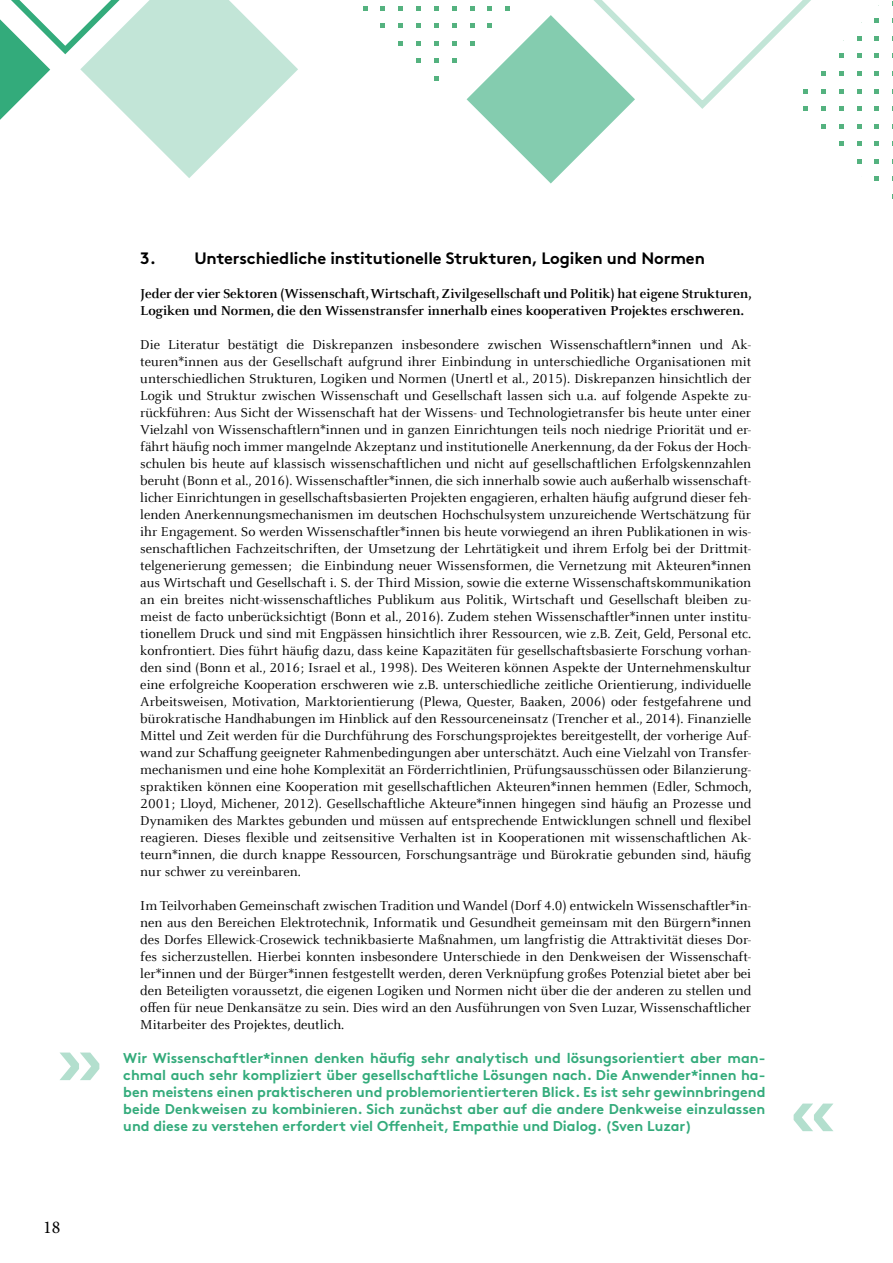
<style>
.page{position:relative;width:893px;height:1263px;background:#fff}
.page>*{position:absolute;margin:0;border:0;box-sizing:border-box;transform-origin:0 0}
.t1{font:18px "Minion Pro";color:#000}
.t2{font:700 16.5px "Brown";letter-spacing:-.005em;color:#000}
.t3{font:14.25px/17px "Celeste Offc Pro";color:#000;text-align:justify}
.t4{font:700 14.25px/17px "Brown";color:#33ab7b;text-align:justify}
.t5{font:700 14.25px/17px "Celeste Offc Pro";color:#000}
</style>
<div class="page">
<svg style="left:363px;top:6px;width:4px;height:4px"></svg>
<svg style="left:381px;top:6px;width:4px;height:4px"></svg>
<svg style="left:381px;top:24px;width:4px;height:4px"></svg>
<svg style="left:399px;top:6px;width:4px;height:4px"></svg>
<svg style="left:399px;top:24px;width:4px;height:4px"></svg>
<svg style="left:399px;top:41px;width:4px;height:4px"></svg>
<svg style="left:416px;top:6px;width:5px;height:4px"></svg>
<svg style="left:416px;top:24px;width:5px;height:4px"></svg>
<svg style="left:416px;top:41px;width:5px;height:4px"></svg>
<svg style="left:416px;top:59px;width:5px;height:4px"></svg>
<svg style="left:434px;top:6px;width:4px;height:4px"></svg>
<svg style="left:434px;top:24px;width:4px;height:4px"></svg>
<svg style="left:434px;top:41px;width:4px;height:4px"></svg>
<svg style="left:434px;top:59px;width:4px;height:4px"></svg>
<svg style="left:434px;top:76px;width:4px;height:5px"></svg>
<svg style="left:452px;top:6px;width:4px;height:4px"></svg>
<svg style="left:452px;top:24px;width:4px;height:4px"></svg>
<svg style="left:452px;top:41px;width:4px;height:4px"></svg>
<svg style="left:452px;top:59px;width:4px;height:4px"></svg>
<svg style="left:821px;top:71px;width:4px;height:5px"></svg>
<svg style="left:821px;top:89px;width:4px;height:4px"></svg>
<svg style="left:821px;top:107px;width:4px;height:4px"></svg>
<svg style="left:821px;top:124px;width:4px;height:4px"></svg>
<svg style="left:839px;top:54px;width:4px;height:4px"></svg>
<svg style="left:839px;top:71px;width:4px;height:5px"></svg>
<svg style="left:839px;top:89px;width:4px;height:4px"></svg>
<svg style="left:839px;top:107px;width:4px;height:4px"></svg>
<svg style="left:839px;top:124px;width:4px;height:4px"></svg>
<svg style="left:839px;top:142px;width:4px;height:4px"></svg>
<svg style="left:857px;top:36px;width:4px;height:4px"></svg>
<svg style="left:857px;top:54px;width:4px;height:4px"></svg>
<svg style="left:857px;top:71px;width:4px;height:5px"></svg>
<svg style="left:857px;top:89px;width:4px;height:4px"></svg>
<svg style="left:857px;top:107px;width:4px;height:4px"></svg>
<svg style="left:857px;top:124px;width:4px;height:4px"></svg>
<svg style="left:857px;top:142px;width:4px;height:4px"></svg>
<svg style="left:857px;top:159px;width:4px;height:4px"></svg>
<svg style="left:875px;top:19px;width:4px;height:4px"></svg>
<svg style="left:875px;top:36px;width:4px;height:4px"></svg>
<svg style="left:875px;top:54px;width:4px;height:4px"></svg>
<svg style="left:875px;top:71px;width:4px;height:5px"></svg>
<svg style="left:875px;top:89px;width:4px;height:4px"></svg>
<svg style="left:875px;top:107px;width:4px;height:4px"></svg>
<svg style="left:875px;top:124px;width:4px;height:4px"></svg>
<svg style="left:875px;top:142px;width:4px;height:4px"></svg>
<svg style="left:875px;top:159px;width:4px;height:4px"></svg>
<svg style="left:875px;top:177px;width:4px;height:4px"></svg>
<svg style="left:467px;top:0;width:343px;height:184px"></svg>
<svg style="left:0;top:0;width:298px;height:178px"></svg>
<svg style="left:60px;top:1052px;width:39px;height:28px"></svg>
<svg style="left:794px;top:1103px;width:39px;height:28px"></svg>
<p class="t1" style="left:43px;top:1215px;width:19px">18</p>
<p class="t2" style="left:140px;top:244px;width:566px">3. Unterschiedliche institutionelle Strukturen, Logiken und Normen</p>
<p class="t5" style="left:140px;top:284px;width:613px">Jeder der vier Sektoren (Wissenschaft, Wirtschaft, Zivilgesellschaft und Politik) hat eigene Strukturen,<br>Logiken und Normen, die den Wissenstransfer innerhalb eines kooperativen Projektes erschweren.</p>
<p class="t3" style="left:140px;top:336px;width:613px">Die Literatur bestätigt die Diskrepanzen insbesondere zwischen Wissenschaftlern*innen und Ak&shy;teuren*innen aus der Gesellschaft aufgrund ihrer Einbindung in unterschiedliche Organisationen mit unterschiedlichen Strukturen, Logiken und Normen (Unertl et al., 2015). Diskrepanzen hinsichtlich der Logik und Struktur zwischen Wissenschaft und Gesellschaft lassen sich u.a. auf folgende Aspekte zu&shy;rückführen: Aus Sicht der Wissenschaft hat der Wissens- und Technologietransfer bis heute unter einer Vielzahl von Wissenschaftlern*innen und in ganzen Einrichtungen teils noch niedrige Priorität und er&shy;fährt häufig noch immer mangelnde Akzeptanz und institutionelle Anerkennung, da der Fokus der Hoch&shy;schulen bis heute auf klassisch wissenschaftlichen und nicht auf gesellschaftlichen Erfolgskennzahlen beruht (Bonn et al., 2016). Wissenschaftler*innen, die sich innerhalb sowie auch außerhalb wissenschaft&shy;licher Einrichtungen in gesellschaftsbasierten Projekten engagieren, erhalten häufig aufgrund dieser feh&shy;lenden Anerkennungsmechanismen im deutschen Hochschulsystem unzureichende Wertschätzung für ihr Engagement. So werden Wissenschaftler*innen bis heute vorwiegend an ihren Publikationen in wis&shy;senschaftlichen Fachzeitschriften, der Umsetzung der Lehrtätigkeit und ihrem Erfolg bei der Drittmit&shy;telgenerierung gemessen; die Einbindung neuer Wissensformen, die Vernetzung mit Akteuren*innen aus Wirtschaft und Gesellschaft i. S. der Third Mission, sowie die externe Wissenschaftskommunikation an ein breites nicht-wissenschaftliches Publikum aus Politik, Wirtschaft und Gesellschaft bleiben zu&shy;meist de facto unberücksichtigt (Bonn et al., 2016). Zudem stehen Wissenschaftler*innen unter institu&shy;tionellem Druck und sind mit Engpässen hinsichtlich ihrer Ressourcen, wie z.B. Zeit, Geld, Personal etc. konfrontiert. Dies führt häufig dazu, dass keine Kapazitäten für gesellschaftsbasierte Forschung vorhan&shy;den sind (Bonn et al., 2016; Israel et al., 1998). Des Weiteren können Aspekte der Unternehmenskultur eine erfolgreiche Kooperation erschweren wie z.B. unterschiedliche zeitliche Orientierung, individuelle Arbeitsweisen, Motivation, Marktorientierung (Plewa, Quester, Baaken, 2006) oder festgefahrene und bürokratische Handhabungen im Hinblick auf den Ressourceneinsatz (Trencher et al., 2014). Finanzielle Mittel und Zeit werden für die Durchführung des Forschungsprojektes bereitgestellt, der vorherige Auf&shy;wand zur Schaffung geeigneter Rahmenbedingungen aber unterschätzt. Auch eine Vielzahl von Transfer&shy;mechanismen und eine hohe Komplexität an Förderrichtlinien, Prüfungsausschüssen oder Bilanzierung&shy;spraktiken können eine Kooperation mit gesellschaftlichen Akteuren*innen hemmen (Edler, Schmoch, 2001; Lloyd, Michener, 2012). Gesellschaftliche Akteure*innen hingegen sind häufig an Prozesse und Dynamiken des Marktes gebunden und müssen auf entsprechende Entwicklungen schnell und flexibel reagieren. Dieses flexible und zeitsensitive Verhalten ist in Kooperationen mit wissenschaftlichen Ak&shy;teurn*innen, die durch knappe Ressourcen, Forschungsanträge und Bürokratie gebunden sind, häufig nur schwer zu vereinbaren.</p>
<p class="t3" style="left:140px;top:897px;width:612px">Im Teilvorhaben Gemeinschaft zwischen Tradition und Wandel (Dorf 4.0) entwickeln Wissenschaftler*in&shy;nen aus den Bereichen Elektrotechnik, Informatik und Gesundheit gemeinsam mit den Bürgern*innen des Dorfes Ellewick-Crosewick technikbasierte Maßnahmen, um langfristig die Attraktivität dieses Dor&shy;fes sicherzustellen. Hierbei konnten insbesondere Unterschiede in den Denkweisen der Wissenschaft&shy;ler*innen und der Bürger*innen festgestellt werden, deren Verknüpfung großes Potenzial bietet aber bei den Beteiligten voraussetzt, die eigenen Logiken und Normen nicht über die der anderen zu stellen und offen für neue Denkansätze zu sein. Dies wird an den Ausführungen von Sven Luzar, Wissenschaftlicher Mitarbeiter des Projektes, deutlich.</p>
<p class="t4" style="left:123px;top:1048px;width:644px">Wir Wissenschaftler*innen denken häufig sehr analytisch und lösungsorientiert aber man&shy;chmal auch sehr kompliziert über gesellschaftliche Lösungen nach. Die Anwender*innen ha&shy;ben meistens einen praktischeren und problemorientierteren Blick. Es ist sehr gewinnbringend beide Denkweisen zu kombinieren. Sich zunächst aber auf die andere Denkweise einzulassen und diese zu verstehen erfordert viel Offenheit, Empathie und Dialog. (Sven Luzar)</p>
</div>
